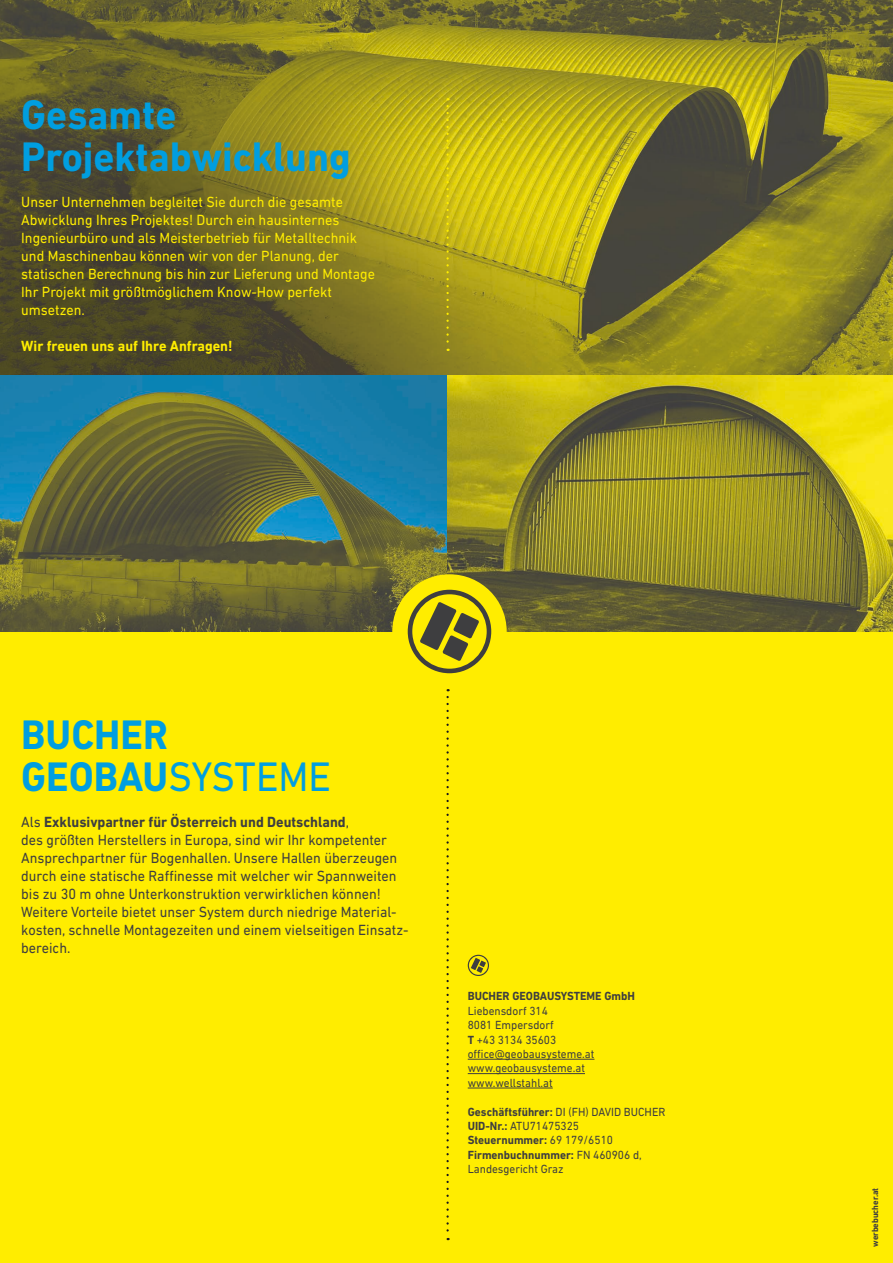
<style>
.page{position:relative;width:893px;height:1263px;background:#ffed00}
.page>*{position:absolute;margin:0;border:0;box-sizing:border-box;transform-origin:0 0}
.t1{font:700 42px "DIN Next LT Pro";color:#009ee0;scale:.95 1}
.t2{font:42px "DIN Next LT Pro";letter-spacing:-.005em;color:#009ee0;scale:.95 1}
.t3{font:15px/18px "DIN Next LT Pro";color:#3e3e40;scale:.95 1}
.t4{font:15px "DIN Next LT Pro";color:#ffed00;scale:.95 1}
.t5{font:700 15px "DIN Next LT Pro";color:#3e3e40;scale:.95 1}
.t6{font:700 15px "DIN Next LT Pro";color:#ffed00;scale:.95 1}
.t7{font:12px "DIN Next LT Pro";color:#3e3e40;scale:.95 1}
.t8{font:700 12px "DIN Next LT Pro";color:#3e3e40;scale:.95 1}
.t9{font:700 9px "DIN Next LT Pro";color:#3e3e40;scale:.95 1}
.s1{font-weight:700}
.s2{font-weight:400}
</style>
<div class="page">
<img style="left:0;top:0;width:893px;height:631px">
<div style="left:392px;top:574px;width:115px;height:115px;background:#ffed00;border-radius:50%"></div>
<svg style="left:408px;top:590px;width:83px;height:83px"></svg>
<svg style="left:446px;top:106px;width:3px;height:245px"></svg>
<hr style="left:468px;top:1059px;width:126px;height:1px;background:#3e3e40">
<hr style="left:468px;top:1073px;width:117px;height:1px;background:#3e3e40">
<hr style="left:468px;top:1088px;width:85px;height:1px;background:#3e3e40">
<svg style="left:468px;top:955px;width:21px;height:21px"></svg>
<svg style="left:446px;top:697px;width:3px;height:543px"></svg>
<p class="t1" style="left:21px;top:90px;width:165px">Gesamte</p>
<p class="t1" style="left:21px;top:132px;width:348px">Projektabwicklung</p>
<p class="t4" style="left:21px;top:194px;width:340px">Unser Unternehmen begleitet Sie durch die gesamte</p>
<p class="t4" style="left:21px;top:212px;width:336px">Abwicklung Ihres Projektes! Durch ein hausinternes</p>
<p class="t4" style="left:21px;top:230px;width:355px">Ingenieurbüro und als Meisterbetrieb für Metalltechnik</p>
<p class="t4" style="left:21px;top:248px;width:336px">und Maschinenbau können wir von der Planung, der</p>
<p class="t4" style="left:21px;top:266px;width:374px">statischen Berechnung bis hin zur Lieferung und Montage</p>
<p class="t4" style="left:21px;top:284px;width:329px">Ihr Projekt mit größtmöglichem Know-How perfekt</p>
<p class="t4" style="left:21px;top:302px;width:69px">umsetzen.</p>
<p class="t6" style="left:21px;top:337px;width:224px">Wir freuen uns auf Ihre Anfragen!</p>
<p class="t1" style="left:21px;top:710px;width:156px">BUCHER</p>
<p class="t2" style="left:21px;top:753px;width:328px"><span class="s1">GEOBAU</span>SYSTEME</p>
<p class="t5" style="left:21px;top:813px;width:347px"><span class="s2">Als</span> Exklusivpartner für Österreich und Deutschland<span class="s2">,</span></p>
<p class="t3" style="left:21px;top:831px;width:387px">des größten Herstellers in Europa, sind wir Ihr kompetenter</p>
<p class="t3" style="left:21px;top:849px;width:397px">Ansprechpartner für Bogenhallen. Unsere Hallen überzeugen durch eine statische Raffinesse mit welcher wir Spannweiten</p>
<p class="t3" style="left:21px;top:885px;width:380px">bis zu 30 m ohne Unterkonstruktion verwirklichen können!</p>
<p class="t3" style="left:21px;top:903px;width:397px">Weitere Vorteile bietet unser System durch niedrige Material-</p>
<p class="t3" style="left:21px;top:921px;width:409px">kosten, schnelle Montagezeiten und einem vielseitigen Einsatz-</p>
<p class="t3" style="left:21px;top:939px;width:53px">bereich.</p>
<p class="t8" style="left:468px;top:989px;width:177px">BUCHER GEOBAUSYSTEME GmbH</p>
<p class="t7" style="left:468px;top:1004px;width:86px">Liebensdorf 314</p>
<p class="t7" style="left:468px;top:1018px;width:92px">8081 Empersdorf</p>
<p class="t7" style="left:468px;top:1032px;width:95px"><span class="s1">T</span> +43 3134 35603</p>
<p class="t7" style="left:468px;top:1047px;width:135px">office@geobausysteme.at</p>
<p class="t7" style="left:468px;top:1061px;width:125px">www.geobausysteme.at</p>
<p class="t7" style="left:468px;top:1076px;width:91px">www.wellstahl.at</p>
<p class="t7" style="left:468px;top:1104px;width:210px"><span class="s1">Geschäftsführer:</span> DI (FH) DAVID BUCHER</p>
<p class="t7" style="left:468px;top:1119px;width:119px"><span class="s1">UID-Nr.:</span> ATU71475325</p>
<p class="t8" style="left:468px;top:1133px;width:154px">Steuernummer: <span class="s2">69 179/6510</span></p>
<p class="t8" style="left:468px;top:1148px;width:185px">Firmenbuchnummer: <span class="s2">FN 460906 d,</span></p>
<p class="t7" style="left:468px;top:1162px;width:102px">Landesgericht Graz</p>
<p class="t9" style="left:870px;top:1247px;width:64px;rotate:-90deg">werbebucher.at</p>
</div>
